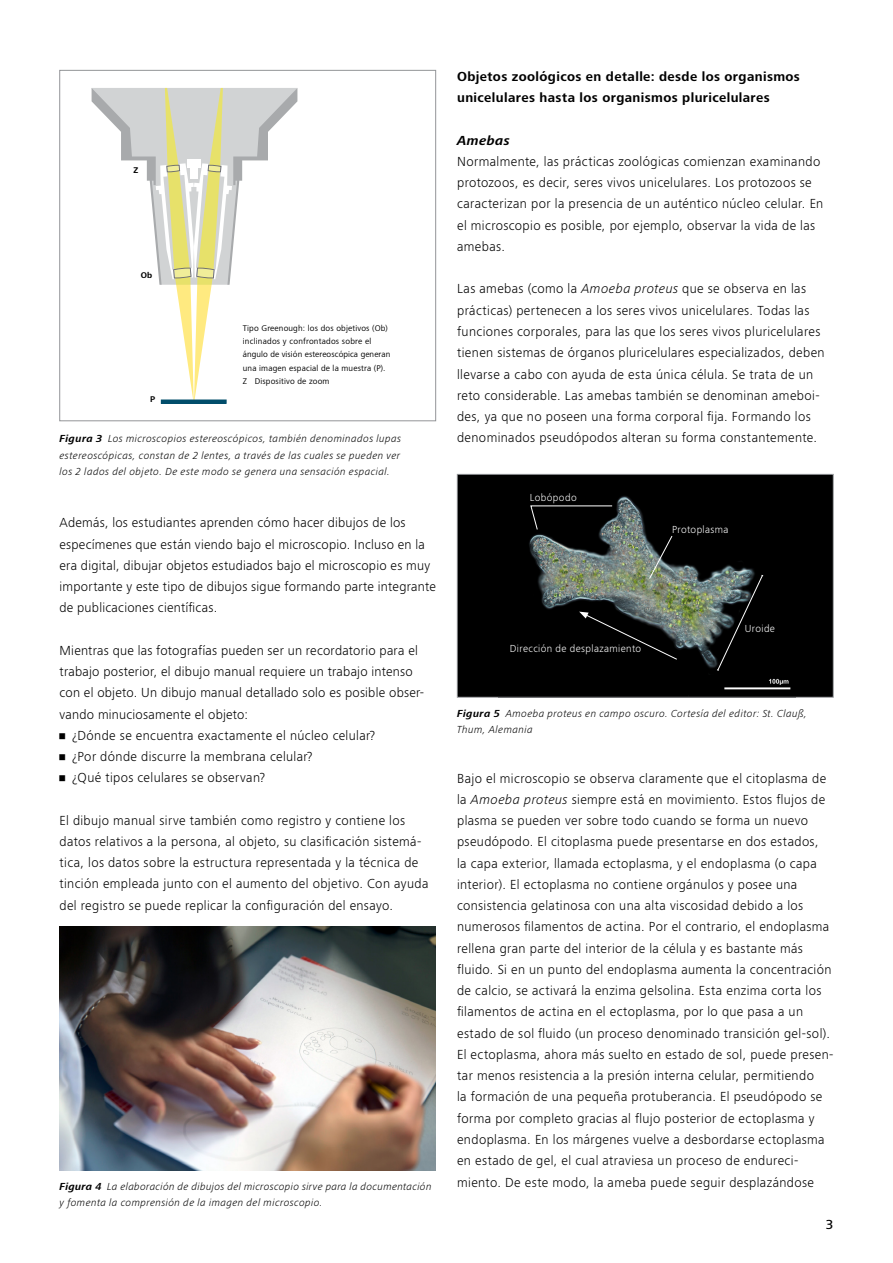
<style>
.page{position:relative;width:893px;height:1263px;background:#fff}
.page>*{position:absolute;margin:0;border:0;box-sizing:border-box;transform-origin:0 0}
.t1{font:300 13.5px/21.3px "ZEISS Frutiger Next W1 G";letter-spacing:.025em;color:#000}
.t2{font:700 13.5px/21.3px "ZEISS Frutiger Next W1 G";letter-spacing:.03em;color:#000}
.t3{font:italic 700 13.5px "ZEISS Frutiger Next W1 G";letter-spacing:.035em;color:#000}
.t4{font:500 13.5px "ZEISS Frutiger Next W1 G";color:#000}
.t5{font:italic 300 10.5px/16.5px "ZEISS Frutiger Next W1 G";letter-spacing:.035em;color:#000}
.t6{font:300 10.5px "ZEISS Frutiger Next W1 G";letter-spacing:.04em;color:#fff}
.t7{font:8.55px/13.2px "ZEISS Frutiger Next W1 G";letter-spacing:.02em;color:#000}
.t8{font:700 8.55px "ZEISS Frutiger Next W1 G";color:#000}
.s1{font-weight:700}
.s2{font-style:italic}
</style>
<div class="page">
<hr style="left:161px;top:400px;width:65px;height:3px;background:#014d6b">
<div style="left:161px;top:399px;width:66px;height:5px;border:1px solid #014d6b"></div>
<svg style="left:92px;top:88px;width:205px;height:312px"></svg>
<div style="left:60px;top:70px;width:376px;height:351px;border:1px solid #939598"></div>
<img style="left:60px;top:926px;width:376px;height:244px">
<div style="left:457px;top:474px;width:376px;height:223px;background:#000"></div>
<img style="left:529px;top:496px;width:262px;height:194px">
<div style="left:457px;top:474px;width:376px;height:223px;border:1px solid #939598"></div>
<svg style="left:579px;top:612px;width:98px;height:48px"></svg>
<svg style="left:530px;top:505px;width:82px;height:25px"></svg>
<svg style="left:649px;top:535px;width:23px;height:44px"></svg>
<svg style="left:717px;top:575px;width:47px;height:96px"></svg>
<p class="t8" style="left:133px;top:164px;width:6px">Z</p>
<p class="t8" style="left:141px;top:269px;width:13px">Ob</p>
<p class="t8" style="left:150px;top:393px;width:7px">P</p>
<p class="t7" style="left:243px;top:321px;width:149px">Tipo Greenough: los dos objetivos (Ob) inclinados y confrontados sobre el ángulo de visión estereoscópica generan una imagen espacial de la muestra (P).<br>Z Dispositivo de zoom</p>
<p class="t5" style="left:60px;top:430px;width:343px;text-align:justify"><span class="s1">Figura 3</span> Los microscopios estereoscópicos, también denominados lupas -estereoscópicas, constan de 2 lentes, a través de las cuales se pueden ver los 2 lados del objeto. De este modo se genera una sensación espacial.</p>
<p class="t1" style="left:60px;top:512px;width:378px">Además, los estudiantes aprenden cómo hacer dibujos de los especímenes que están viendo bajo el microscopio. Incluso en la era digital, dibujar objetos estudiados bajo el microscopio es muy importante y este tipo de dibujos sigue formando parte integrante de publicaciones científicas.</p>
<p class="t1" style="left:60px;top:639px;width:366px">Mientras que las fotografías pueden ser un recordatorio para el trabajo posterior, el dibujo manual requiere un trabajo intenso con el objeto. Un dibujo manual detallado solo es posible obser&shy;vando minuciosamente el objeto:</p>
<p class="t1" style="left:60px;top:724px;width:317px">• ¿Dónde se encuentra exactamente el núcleo celular?</p>
<p class="t1" style="left:60px;top:745px;width:254px">• ¿Por dónde discurre la membrana celular?</p>
<p class="t1" style="left:60px;top:766px;width:207px">• ¿Qué tipos celulares se observan?</p>
<p class="t1" style="left:60px;top:809px;width:370px">El dibujo manual sirve también como registro y contiene los datos relativos a la persona, al objeto, su clasificación sistemá&shy;tica, los datos sobre la estructura representada y la técnica de tinción empleada junto con el aumento del objetivo. Con ayuda del registro se puede replicar la configuración del ensayo.</p>
<p class="t5" style="left:60px;top:1178px;width:373px"><span class="s1">Figura 4</span> La elaboración de dibujos del microscopio sirve para la documentación y fomenta la comprensión de la imagen del microscopio.</p>
<p class="t2" style="left:457px;top:65px;width:344px">Objetos zoológicos en detalle: desde los organismos unicelulares hasta los organismos pluricelulares</p>
<p class="t3" style="left:457px;top:131px;width:54px">Amebas</p>
<p class="t1" style="left:457px;top:150px;width:368px">Normalmente, las prácticas zoológicas comienzan examinando protozoos, es decir, seres vivos unicelulares. Los protozoos se caracterizan por la presencia de un auténtico núcleo celular. En el microscopio es posible, por ejemplo, observar la vida de las amebas.</p>
<p class="t1" style="left:457px;top:278px;width:369px">Las amebas (como la <span class="s2">Amoeba proteus</span> que se observa en las prácticas) pertenecen a los seres vivos unicelulares. Todas las funciones corporales, para las que los seres vivos pluricelulares tienen sistemas de órganos pluricelulares especializados, deben llevarse a cabo con ayuda de esta única célula. Se trata de un reto considerable. Las amebas también se denominan ameboi&shy;des, ya que no poseen una forma corporal fija. Formando los denominados pseudópodos alteran su forma constantemente.</p>
<p class="t6" style="left:530px;top:490px;width:48px">Lobópodo</p>
<p class="t6" style="left:672px;top:522px;width:58px">Protoplasma</p>
<p class="t6" style="left:510px;top:641px;width:133px">Dirección de desplazamiento</p>
<p class="t6" style="left:745px;top:621px;width:32px">Uroide</p>
<p class="t5" style="left:457px;top:705px;width:351px"><span class="s1">Figura 5</span> Amoeba proteus en campo oscuro. Cortesía del editor: St. Clauß,<br>Thum, Alemania</p>
<p class="t1" style="left:457px;top:767px;width:378px">Bajo el microscopio se observa claramente que el citoplasma de la <span class="s2">Amoeba proteus</span> siempre está en movimiento. Estos flujos de plasma se pueden ver sobre todo cuando se forma un nuevo pseudópodo. El citoplasma puede presentarse en dos estados,<br>la capa exterior, llamada ectoplasma, y el endoplasma (o capa interior). El ectoplasma no contiene orgánulos y posee una consistencia gelatinosa con una alta viscosidad debido a los numerosos filamentos de actina. Por el contrario, el endoplasma rellena gran parte del interior de la célula y es bastante más fluido. Si en un punto del endoplasma aumenta la concentración de calcio, se activará la enzima gelsolina. Esta enzima corta los filamentos de actina en el ectoplasma, por lo que pasa a un estado de sol fluido (un proceso denominado transición gel-sol).<br>El ectoplasma, ahora más suelto en estado de sol, puede presen&shy;tar menos resistencia a la presión interna celular, permitiendo<br>la formación de una pequeña protuberancia. El pseudópodo se forma por completo gracias al flujo posterior de ectoplasma y endoplasma. En los márgenes vuelve a desbordarse ectoplasma en estado de gel, el cual atraviesa un proceso de endureci&shy;miento. De este modo, la ameba puede seguir desplazándose</p>
<p class="t4" style="left:826px;top:1215px;width:9px">3</p>
</div>
